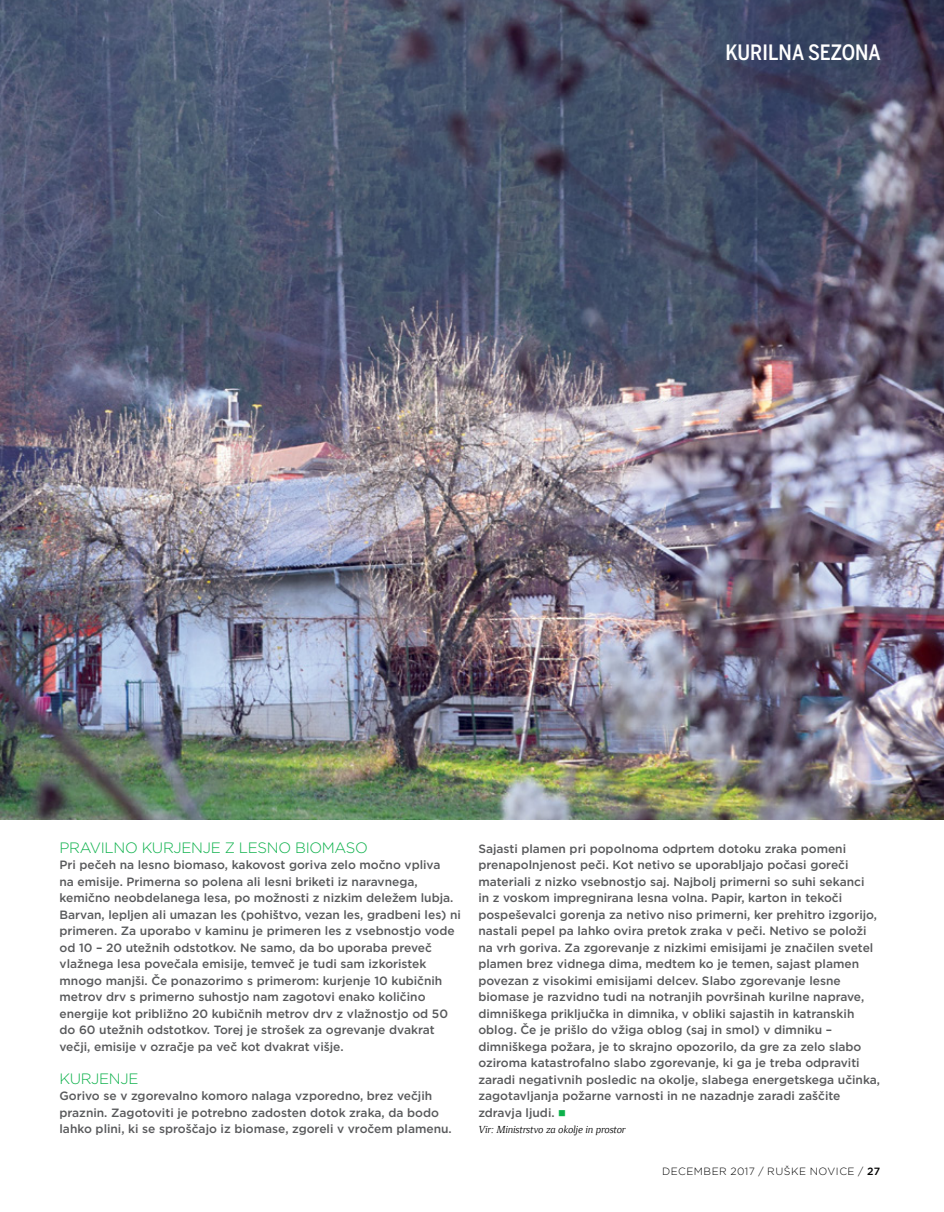
<style>
.page{position:relative;width:944px;height:1212px;background:#fff}
.page>*{position:absolute;margin:0;border:0;box-sizing:border-box;transform-origin:0 0}
.t1{font:500 21px "Benton Sans Cond";color:#fff}
.t2{font:300 15px "Gotham";letter-spacing:-.02em;color:#0db14b}
.t3{font:500 12px/16.5px "Gotham";color:#58595b}
.t4{font:italic 700 10.5px "Foundry Form Serif";color:#000}
.t5{font:300 10.5px "Gotham";letter-spacing:.05em;color:#000}
.s1{color:#0db14b}
.s2{font-weight:500}
</style>
<div class="page">
<img style="left:0;top:0;width:944px;height:820px">
<p class="t1" style="left:725px;top:40px;width:157px">KURILNA SEZONA</p>
<p class="t2" style="left:60px;top:838px;width:310px">PRAVILNO KURJENJE Z LESNO BIOMASO</p>
<p class="t3" style="left:60px;top:856px;width:403px">Pri pečeh na lesno biomaso, kakovost goriva zelo močno vpliva<br>na emisije. Primerna so polena ali lesni briketi iz naravnega, kemično neobdelanega lesa, po možnosti z nizkim deležem lubja.<br>Barvan, lepljen ali umazan les (pohištvo, vezan les, gradbeni les) ni primeren. Za uporabo v kaminu je primeren les z vsebnostjo vode od 10 – 20 utežnih odstotkov. N e samo, da bo uporaba preveč vlažnega lesa povečala emisije, temveč je tudi sam izkoristek mnogo manjši. Če ponazorimo s primerom: kurjenje 10 kubičnih metrov drv s primerno suhostjo nam zagotovi enako količino energije kot približno 20 kubičnih metrov drv z vlažnostjo od 50 do 60 utežnih odstotkov. Torej je strošek za ogrevanje dvakrat večji, emisije v ozračje pa več kot dvakrat višje.</p>
<p class="t2" style="left:60px;top:1069px;width:80px">KURJENJE</p>
<p class="t3" style="left:60px;top:1087px;width:394px">Gorivo se v zgorevalno komoro nalaga vzporedno, brez večjih praznin. Zagotoviti je potrebno zadosten dotok zraka, da bodo lahko plini, ki se sproščajo iz biomase, zgoreli v vročem plamenu.</p>
<p class="t3" style="left:478px;top:840px;width:403px">Sajasti plamen pri popolnoma odprtem dotoku zraka pomeni prenapolnjenost peči. Kot netivo se uporabljajo počasi goreči materiali z nizko vsebnostjo saj. Najbolj primerni so suhi sekanci<br>in z voskom impregnirana lesna volna. Papir, karton in tekoči pospeševalci gorenja za netivo niso primerni, ker prehitro izgorijo, nastali pepel pa lahko ovira pretok zraka v peči. N etivo se položi na vrh goriva. Za zgorevanje z nizkimi emisijami je značilen svetel plamen brez vidnega dima, medtem ko je temen, sajast plamen povezan z visokimi emisijami delcev. Slabo zgorevanje lesne biomase je razvidno tudi na notranjih površinah kurilne naprave, dimniškega priključka in dimnika, v obliki sajastih in katranskih oblog. Če je prišlo do vžiga oblog (saj in smol) v dimniku – dimniškega požara, je to skrajno opozorilo, da gre za zelo slabo oziroma katastrofalno slabo zgorevanje, ki ga je treba odpraviti zaradi negativnih posledic na okolje, slabega energetskega učinka, zagotavljanja požarne varnosti in ne nazadnje zaradi zaščite zdravja ljudi. <span class="s1">■</span></p>
<p class="t4" style="left:478px;top:1124px;width:149px">Vir: Ministrstvo za okolje in prostor</p>
<p class="t5" style="left:662px;top:1164px;width:17px">DECE</p>
<p class="t5" style="left:694px;top:1164px;width:188px">MBER 2017 / RUŠKE NOVICE / <span class="s2">27</span></p>
</div>
